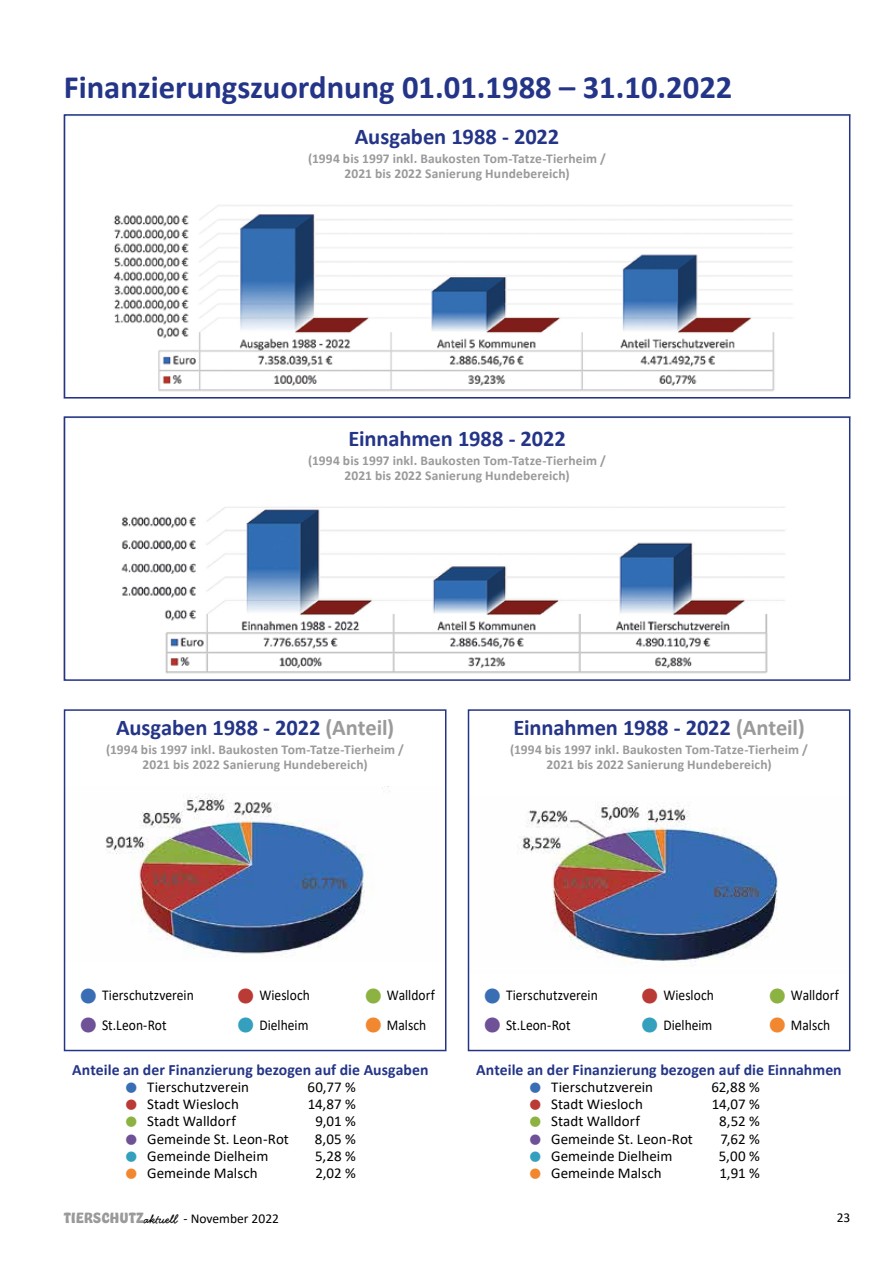
<style>
.page{position:relative;width:893px;height:1263px;background:#fff}
.page>*{position:absolute;margin:0;border:0;box-sizing:border-box;transform-origin:0 0}
.t1{font:700 32.55px "Calibri";color:#243588}
.t2{font:700 22.5px "Calibri";letter-spacing:-.005em;color:#243588}
.t3{font:700 15.75px "Calibri";color:#243588}
.t4{font:15px "Calibri";letter-spacing:.005em;color:#000}
.t5{font:15px "Calibri";letter-spacing:.005em;color:#000;scale:.9 1}
.t6{font:700 13.5px/15px "Calibri";letter-spacing:.01em;color:#9b9a9a;text-align:center}
.t7{font:13.5px "Calibri";color:#000}
.s1{color:#9b9a9a}
.s2{font-size:48px;color:#396eb5}
.s3{font-size:48px;color:#ba3a36}
.s4{font-size:48px;color:#8cb241}
.s5{font-size:48px;color:#6e5196}
.s6{font-size:48px;color:#34a0bd}
.s7{font-size:48px;color:#f1872f}
.s8{font-size:33px;color:#396eb5}
.s9{font-size:33px;color:#ba3a36}
.s10{font-size:33px;color:#8cb241}
.s11{font-size:33px;color:#6e5196}
.s12{font-size:33px;color:#34a0bd}
.s13{font-size:33px;color:#f1872f}
.s14{font-family:"Hobeaux";font-weight:700;color:#9b9a9a}
.s15{font-family:"Handsome Pro";font-weight:700}
</style>
<div class="page">
<img style="left:113px;top:205px;width:679px;height:187px">
<div style="left:64px;top:114px;width:786px;height:284px;border:2px solid #243588"></div>
<img style="left:121px;top:507px;width:664px;height:167px">
<div style="left:64px;top:416px;width:786px;height:265px;border:2px solid #243588"></div>
<img style="left:105px;top:787px;width:278px;height:170px">
<img style="left:517px;top:802px;width:261px;height:161px">
<div style="left:64px;top:709px;width:382px;height:342px;border:2px solid #243588"></div>
<div style="left:468px;top:709px;width:382px;height:342px;border:2px solid #243588"></div>
<h1 class="t1" style="left:64px;top:64px;width:670px">Finanzierungszuordnung 01.01.1988 – 31.10.2022</h1>
<h2 class="t2" style="left:355px;top:120px;width:206px">Ausgaben 1988 - 2022</h2>
<p class="t6" style="left:308px;top:151px;width:299px">(1994 bis 1997 inkl. Baukosten Tom-Tatze-Tierheim /<br>2021 bis 2022 Sanierung Hundebereich)</p>
<h2 class="t2" style="left:348px;top:422px;width:219px">Einnahmen 1988 - 2022</h2>
<p class="t6" style="left:308px;top:453px;width:299px">(1994 bis 1997 inkl. Baukosten Tom-Tatze-Tierheim /<br>2021 bis 2022 Sanierung Hundebereich)</p>
<h2 class="t2" style="left:116px;top:711px;width:280px">Ausgaben 1988 - 2022 <span class="s1">(Anteil)</span></h2>
<p class="t6" style="left:106px;top:742px;width:299px">(1994 bis 1997 inkl. Baukosten Tom-Tatze-Tierheim /<br>2021 bis 2022 Sanierung Hundebereich)</p>
<h2 class="t2" style="left:513px;top:711px;width:293px">Einnahmen 1988 - 2022 <span class="s1">(Anteil)</span></h2>
<p class="t6" style="left:510px;top:742px;width:299px">(1994 bis 1997 inkl. Baukosten Tom-Tatze-Tierheim /<br>2021 bis 2022 Sanierung Hundebereich)</p>
<p class="t5" style="left:77px;top:985px;width:132px"><span class="s2">•</span>Tierschutzverein</p>
<p class="t5" style="left:234px;top:985px;width:86px"><span class="s3">•</span>Wiesloch</p>
<p class="t5" style="left:361px;top:985px;width:83px"><span class="s4">•</span>Walldorf</p>
<p class="t5" style="left:77px;top:1014px;width:102px"><span class="s5">•</span>St.Leon-Rot</p>
<p class="t5" style="left:234px;top:1014px;width:84px"><span class="s6">•</span>Dielheim</p>
<p class="t5" style="left:361px;top:1014px;width:74px"><span class="s7">•</span>Malsch</p>
<p class="t3" style="left:72px;top:1059px;width:358px">Anteile an der Finanzierung bezogen auf die Ausgaben</p>
<p class="t4" style="left:123px;top:1077px;width:127px"><span class="s8">•</span> Tierschutzverein</p>
<p class="t4" style="left:308px;top:1077px;width:50px">60,77 %</p>
<p class="t4" style="left:123px;top:1094px;width:117px"><span class="s9">•</span> Stadt Wiesloch</p>
<p class="t4" style="left:308px;top:1094px;width:50px">14,87 %</p>
<p class="t4" style="left:123px;top:1111px;width:114px"><span class="s10">•</span> Stadt Walldorf</p>
<p class="t4" style="left:316px;top:1111px;width:42px">9,01 %</p>
<p class="t4" style="left:123px;top:1128px;width:167px"><span class="s11">•</span> Gemeinde St. Leon-Rot</p>
<p class="t4" style="left:315px;top:1128px;width:42px">8,05 %</p>
<p class="t4" style="left:123px;top:1145px;width:147px"><span class="s12">•</span> Gemeinde Dielheim</p>
<p class="t4" style="left:315px;top:1145px;width:42px">5,28 %</p>
<p class="t4" style="left:123px;top:1162px;width:136px"><span class="s13">•</span> Gemeinde Malsch</p>
<p class="t4" style="left:315px;top:1162px;width:42px">2,02 %</p>
<p class="t5" style="left:480px;top:985px;width:132px"><span class="s2">•</span>Tierschutzverein</p>
<p class="t5" style="left:638px;top:985px;width:86px"><span class="s3">•</span>Wiesloch</p>
<p class="t5" style="left:765px;top:985px;width:83px"><span class="s4">•</span>Walldorf</p>
<p class="t5" style="left:480px;top:1014px;width:102px"><span class="s5">•</span>St.Leon-Rot</p>
<p class="t5" style="left:638px;top:1014px;width:84px"><span class="s6">•</span>Dielheim</p>
<p class="t5" style="left:765px;top:1014px;width:74px"><span class="s7">•</span>Malsch</p>
<p class="t3" style="left:476px;top:1059px;width:367px">Anteile an der Finanzierung bezogen auf die Einnahmen</p>
<p class="t4" style="left:527px;top:1077px;width:127px"><span class="s8">•</span> Tierschutzverein</p>
<p class="t4" style="left:711px;top:1077px;width:50px">62,88 %</p>
<p class="t4" style="left:527px;top:1094px;width:117px"><span class="s9">•</span> Stadt Wiesloch</p>
<p class="t4" style="left:712px;top:1094px;width:49px">14,07 %</p>
<p class="t4" style="left:527px;top:1111px;width:114px"><span class="s10">•</span> Stadt Walldorf</p>
<p class="t4" style="left:719px;top:1111px;width:42px">8,52 %</p>
<p class="t4" style="left:527px;top:1128px;width:167px"><span class="s11">•</span> Gemeinde St. Leon-Rot</p>
<p class="t4" style="left:720px;top:1128px;width:41px">7,62 %</p>
<p class="t4" style="left:527px;top:1145px;width:147px"><span class="s12">•</span> Gemeinde Dielheim</p>
<p class="t4" style="left:719px;top:1145px;width:43px">5,00 %</p>
<p class="t4" style="left:527px;top:1162px;width:136px"><span class="s13">•</span> Gemeinde Malsch</p>
<p class="t4" style="left:719px;top:1162px;width:42px">1,91 %</p>
<p class="t7" style="left:64px;top:1209px;width:217px"><span class="s14">TIERSCHUTZ</span><span class="s15">aktuell</span> - November 2022</p>
<p class="t7" style="left:837px;top:1208px;width:15px">23</p>
</div>
